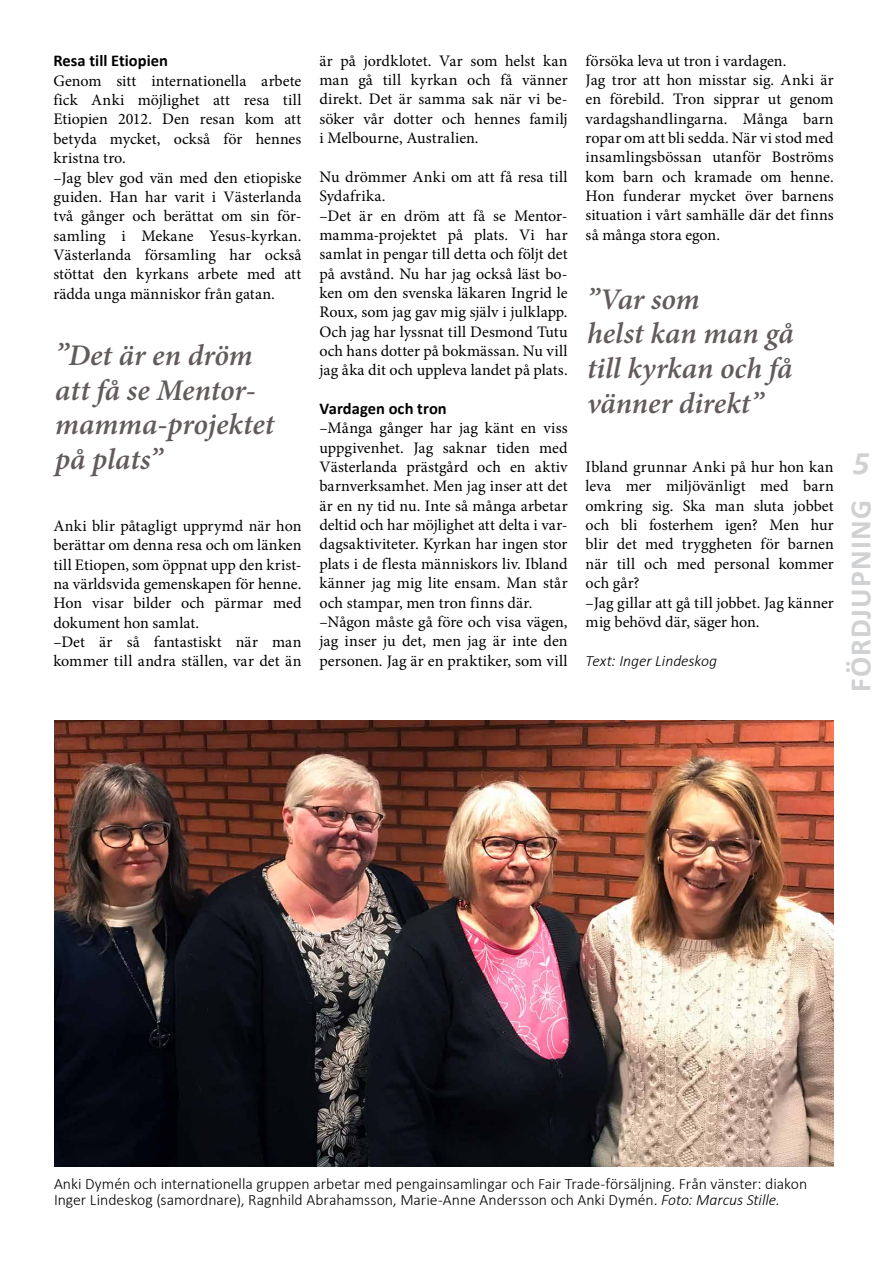
<style>
.page{position:relative;width:893px;height:1263px;background:#fff}
.page>*{position:absolute;margin:0;border:0;box-sizing:border-box;transform-origin:0 0}
.t1{font:italic 700 33px "Calibri";color:#d0d1d2}
.t2{font:italic 600 30px/34.8px "Minion Pro";color:#635b5b}
.t3{font:700 29.7px "Calibri";letter-spacing:.04em;color:#d0d1d2}
.t4{font:700 16.5px "Calibri";color:#000}
.t5{font:16.05px/19.4px "Minion Pro";letter-spacing:.005em;color:#000}
.t6{font:300 15.75px/16.5px "Calibri";color:#000}
.t7{font:italic 300 15.75px "Calibri";color:#000}
.s1{font-size:31.5px}
.s2{font-style:italic}
</style>
<div class="page">
<img style="left:54px;top:721px;width:780px;height:445px">
<p class="t4" style="left:53px;top:50px;width:116px">Resa till Etiopien</p>
<p class="t5" style="left:53px;top:71px;width:250px">Genom sitt internationella arbete fick Anki möjlighet att resa till<br>Etiopien 2012. Den resan kom att betyda mycket, också för hennes kristna tro.<br>–Jag blev god vän med den etiopiske guiden. Han har varit i Västerlanda två gånger och berättat om sin för&shy;samling i Mekane Yesus-kyrkan.<br>Västerlanda församling har också stöttat den kyrkans arbete med att rädda unga människor från gatan.</p>
<h2 class="t2" style="left:55px;top:338px;width:221px"><span class="s1">”</span>Det är en dröm att få se Mentor&shy;mamma-projektet på plats”</h2>
<p class="t5" style="left:53px;top:516px;width:250px">Anki blir påtagligt upprymd när hon berättar om denna resa och om länken till Etiopen, som öppnat upp den krist&shy;na världsvida gemenskapen för henne.<br>Hon visar bilder och pärmar med dokument hon samlat.<br>–Det är så fantastiskt när man kommer till andra ställen, var det än</p>
<p class="t5" style="left:319px;top:51px;width:250px;text-align:justify">är på jordklotet. Var som helst kan man gå till kyrkan och få vänner direkt. Det är samma sak när vi be&shy;söker vår dotter och hennes familj i Melbourne, Australien.</p>
<p class="t5" style="left:319px;top:167px;width:250px">Nu drömmer Anki om att få resa till Sydafrika.<br>–Det är en dröm att få se Mentor&shy;mamma-projektet på plats. Vi har samlat in pengar till detta och följt det på avstånd. Nu har jag också läst bo&shy;ken om den svenska läkaren Ingrid le Roux, som jag gav mig själv i julklapp.<br>Och jag har lyssnat till Desmond Tutu och hans dotter på bokmässan. Nu vill jag åka dit och uppleva landet på plats.</p>
<p class="t4" style="left:319px;top:398px;width:129px">Vardagen och tron</p>
<p class="t5" style="left:319px;top:419px;width:250px">–Många gånger har jag känt en viss uppgivenhet. Jag saknar tiden med Västerlanda prästgård och en aktiv barnverksamhet. Men jag inser att det är en ny tid nu. Inte så många arbetar deltid och har möjlighet att delta i var&shy;dagsaktiviteter. Kyrkan har ingen stor plats i de flesta människors liv. Ibland känner jag mig lite ensam. Man står och stampar, men tron finns där. –Någon måste gå före och visa vägen, jag inser ju det, men jag är inte den personen. Jag är en praktiker, som vill</p>
<p class="t5" style="left:586px;top:51px;width:250px">försöka leva ut tron i vardagen.<br>Jag tror att hon misstar sig. Anki är en förebild. Tron sipprar ut genom vardagshandlingarna. Många barn ropar om att bli sedda. När vi stod med insamlingsbössan utanför Boströms kom barn och kramade om henne.<br>Hon funderar mycket över barnens situation i vårt samhälle där det finns så många stora egon.</p>
<h2 class="t2" style="left:587px;top:281px;width:208px">”Var som<br>helst kan man gå till kyrkan och få vänner direkt”</h2>
<p class="t5" style="left:586px;top:457px;width:250px">Ibland grunnar Anki på hur hon kan leva mer miljövänligt med barn omkring sig. Ska man sluta jobbet och bli fosterhem igen? Men hur blir det med tryggheten för barnen när till och med personal kommer och går?<br>–Jag gillar att gå till jobbet. Jag känner mig behövd där, säger hon.</p>
<p class="t7" style="left:586px;top:651px;width:133px">Text: Inger Lindeskog</p>
<h1 class="t1" style="left:853px;top:442px;width:18px">5</h1>
<h3 class="t3" style="left:842px;top:692px;width:193px;rotate:-90deg">FÖRDJUPNING</h3>
<p class="t6" style="left:54px;top:1174px;width:755px">Anki Dymén och internationella gruppen arbetar med pengainsamlingar och Fair Trade-försäljning. Från vänster: diakon<br>Inger Lindeskog (samordnare), Ragnhild Abrahamsson, Marie-Anne Andersson och Anki Dymén. <span class="s2">Foto: Marcus Stille.</span></p>
</div>
